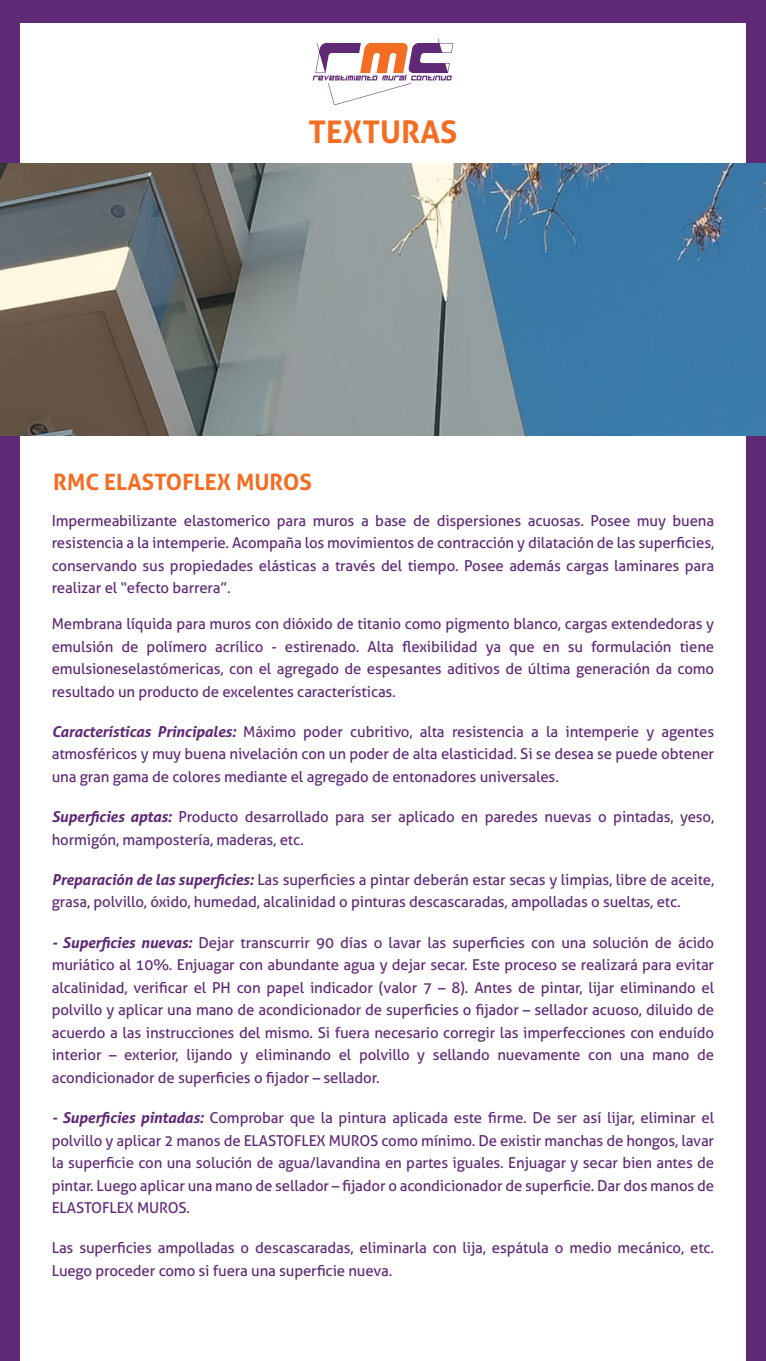
<style>
.page{position:relative;width:766px;height:1361px;background:#fff}
.page>*{position:absolute;margin:0;border:0;box-sizing:border-box;transform-origin:0 0}
.t1{font:700 31.25px "Aller";color:#f36d22}
.t2{font:700 22.5px "Aller";color:#f36d22}
.t3{font:15px/22.5px "Aller";letter-spacing:-.01em;color:#5f2975;text-align:justify}
.s1{font-weight:700;font-style:italic}
</style>
<div class="page">
<div style="left:0;top:0;width:765px;height:1360px;background:#5f2975"></div>
<div style="left:20px;top:23px;width:725px;height:1337px;background:#fff"></div>
<svg style="left:312px;top:38px;width:141px;height:67px"></svg>
<img style="left:0;top:164px;width:765px;height:272px">
<h1 class="t1" style="left:308px;top:120px;width:150px">TEXTURAS</h1>
<h2 class="t2" style="left:53px;top:473px;width:260px">RMC ELASTOFLEX MUROS</h2>
<p class="t3" style="left:52px;top:510px;width:663px">Impermeabilizante elastomerico para muros a base de dispersiones acuosas. Posee muy buena resistencia a la intemperie. Acompaña los movimientos de contracción y dilatación de las superficies, conservando sus propiedades elásticas a través del tiempo. Posee además cargas laminares para realizar el “efecto barrera”.</p>
<p class="t3" style="left:52px;top:614px;width:663px">Membrana líquida para muros con dióxido de titanio como pigmento blanco, cargas extendedoras y emulsión de polímero acrílico - estirenado. Alta flexibilidad ya que en su formulación tiene emulsioneselastómericas, con el agregado de espesantes aditivos de última generación da como resultado un producto de excelentes características.</p>
<p class="t3" style="left:52px;top:722px;width:663px"><span class="s1">Características Principales:</span> Máximo poder cubritivo, alta resistencia a la intemperie y agentes atmosféricos y muy buena nivelación con un poder de alta elasticidad. Si se desea se puede obtener una gran gama de colores mediante el agregado de entonadores universales.</p>
<p class="t3" style="left:52px;top:807px;width:663px"><span class="s1">Superficies aptas:</span> Producto desarrollado para ser aplicado en paredes nuevas o pintadas, yeso, hormigón, mampostería, maderas, etc.</p>
<p class="t3" style="left:52px;top:870px;width:663px"><span class="s1">Preparación de las superficies:</span> Las superficies a pintar deberán estar secas y limpias, libre de aceite, grasa, polvillo, óxido, humedad, alcalinidad o pinturas descascaradas, ampolladas o sueltas, etc.</p>
<p class="t3" style="left:52px;top:932px;width:663px"><span class="s1">- Superficies nuevas:</span> Dejar transcurrir 90 días o lavar las superficies con una solución de ácido muriático al 10%. Enjuagar con abundante agua y dejar secar. Este proceso se realizará para evitar alcalinidad, verificar el PH con papel indicador (valor 7 – 8). Antes de pintar, lijar eliminando el polvillo y aplicar una mano de acondicionador de superficies o fijador – sellador acuoso, diluido de acuerdo a las instrucciones del mismo. Si fuera necesario corregir las imperfecciones con enduído interior – exterior, lijando y eliminando el polvillo y sellando nuevamente con una mano de acondicionador de superficies o fijador – sellador.</p>
<p class="t3" style="left:52px;top:1108px;width:663px"><span class="s1">- Superficies pintadas:</span> Comprobar que la pintura aplicada este firme. De ser así lijar, eliminar el polvillo y aplicar 2 manos de ELASTOFLEX MUROS como mínimo. De existir manchas de hongos, lavar la superficie con una solución de agua/lavandina en partes iguales. Enjuagar y secar bien antes de pintar. Luego aplicar una mano de sellador – fijador o acondicionador de superficie. Dar dos manos de ELASTOFLEX MUROS.</p>
<p class="t3" style="left:52px;top:1238px;width:663px">Las superficies ampolladas o descascaradas, eliminarla con lija, espátula o medio mecánico, etc.<br>Luego proceder como si fuera una superficie nueva.</p>
</div>
